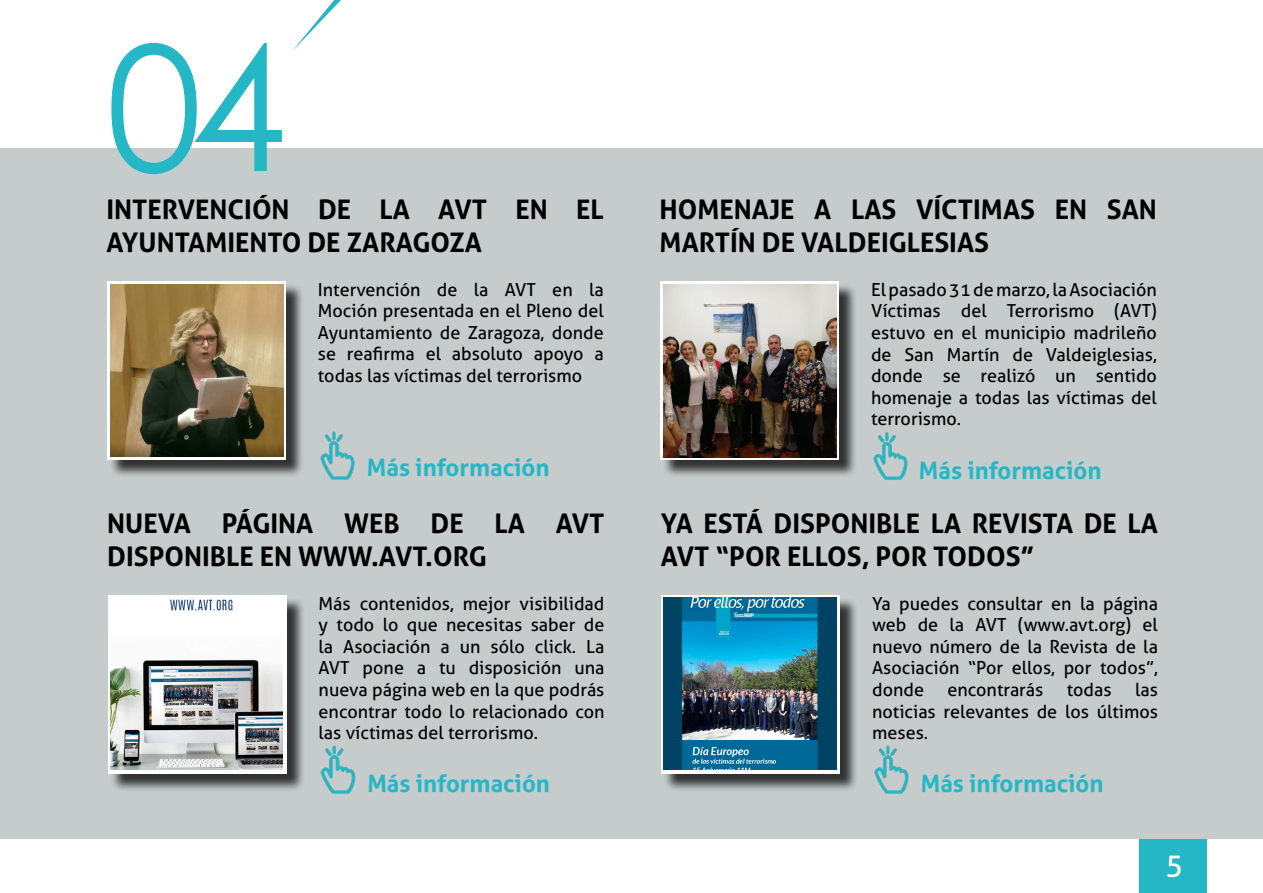
<style>
.page{position:relative;width:1263px;height:893px;background:#fff}
.page>*{position:absolute;margin:0;border:0;box-sizing:border-box;transform-origin:0 0}
.t1{font:174px "Century Gothic";color:#25b7c6}
.t2{font:30px "Aller";color:#fff}
.t3{font:700 27px/32.4px "Aller";color:#000}
.t4{font:700 24px "Aller";color:#25b7c6}
.t5{font:18px/21.6px "Aller";color:#000;text-align:justify}
</style>
<div class="page">
<div style="left:0;top:148px;width:1263px;height:690px;background:#c5cccb"></div>
<div style="left:1139px;top:839px;width:67px;height:54px;background:#25b7c6"></div>
<svg style="left:292px;top:0;width:49px;height:51px"></svg>
<div style="left:109px;top:284px;width:195px;height:195px;background:#000;opacity:.75"></div>
<svg style="left:107px;top:281px;width:179px;height:179px;background:#f2ede6"></svg>
<img style="left:320px;top:431px;width:35px;height:49px">
<img style="left:111px;top:284px;width:172px;height:173px">
<div style="left:663px;top:598px;width:195px;height:195px;background:#000;opacity:.75"></div>
<svg style="left:661px;top:595px;width:179px;height:179px;background:#d8e2e7"></svg>
<img style="left:874px;top:745px;width:35px;height:49px">
<img style="left:664px;top:597px;width:172px;height:173px">
<div style="left:662px;top:284px;width:195px;height:195px;background:#000;opacity:.75"></div>
<svg style="left:660px;top:281px;width:179px;height:179px;background:#dcd8d5"></svg>
<img style="left:873px;top:432px;width:35px;height:48px">
<img style="left:664px;top:285px;width:172px;height:172px">
<div style="left:110px;top:598px;width:195px;height:195px;background:#000;opacity:.75"></div>
<div style="left:108px;top:595px;width:178px;height:179px;background:#fff"></div>
<img style="left:320px;top:745px;width:36px;height:49px">
<img style="left:110px;top:599px;width:173px;height:171px">
<h1 class="t1" style="left:106px;top:-13px;width:182px">04</h1>
<h3 class="t3" style="left:106px;top:193px;width:499px">INTERVENCIÓN DE LA AVT EN EL<br>AYUNTAMIENTO DE ZARAGOZA</h3>
<p class="t5" style="left:318px;top:278px;width:287px">Intervención de la AVT en la Moción presentada en el Pleno del Ayuntamiento de Zaragoza, donde se reafirma el absoluto apoyo a todas las víctimas del terrorismo</p>
<h3 class="t4" style="left:367px;top:452px;width:184px">Más información</h3>
<h3 class="t3" style="left:107px;top:507px;width:499px">NUEVA PÁGINA WEB DE LA AVT<br>DISPONIBLE EN WWW.AVT.ORG</h3>
<p class="t5" style="left:319px;top:592px;width:287px">Más contenidos, mejor visibilidad y todo lo que necesitas saber de la Asociación a un sólo click. La AVT pone a tu disposición una nueva página web en la que podrás encontrar todo lo relacionado con las víctimas del terrorismo.</p>
<h3 class="t4" style="left:367px;top:769px;width:184px">Más información</h3>
<h3 class="t3" style="left:660px;top:193px;width:499px">HOMENAJE A LAS VÍCTIMAS EN SAN<br>MARTÍN DE VALDEIGLESIAS</h3>
<p class="t5" style="left:871px;top:278px;width:287px">El pasado 31 de marzo, la Asociación Víctimas del Terrorismo (AVT) estuvo en el municipio madrileño de San Martín de Valdeiglesias, donde se realizó un sentido homenaje a todas las víctimas del terrorismo.</p>
<h3 class="t4" style="left:919px;top:455px;width:184px">Más información</h3>
<h3 class="t3" style="left:661px;top:507px;width:499px">YA ESTÁ DISPONIBLE LA REVISTA DE LA<br>AVT “POR ELLOS, POR TODOS”</h3>
<p class="t5" style="left:872px;top:592px;width:287px">Ya puedes consultar en la página web de la AVT (www.avt.org) el nuevo número de la Revista de la Asociación “Por ellos, por todos”, donde</p>
<p class="t5" style="left:872px;top:679px;width:287px;text-indent:263px">las noticias relevantes de los últimos meses.</p>
<h3 class="t4" style="left:921px;top:769px;width:184px">Más información</h3>
<p class="t5" style="left:947px;top:679px;width:97px">encontrarás</p>
<p class="t5" style="left:1067px;top:679px;width:46px">todas</p>
<h2 class="t2" style="left:1165px;top:846px;width:19px">5</h2>
</div>
